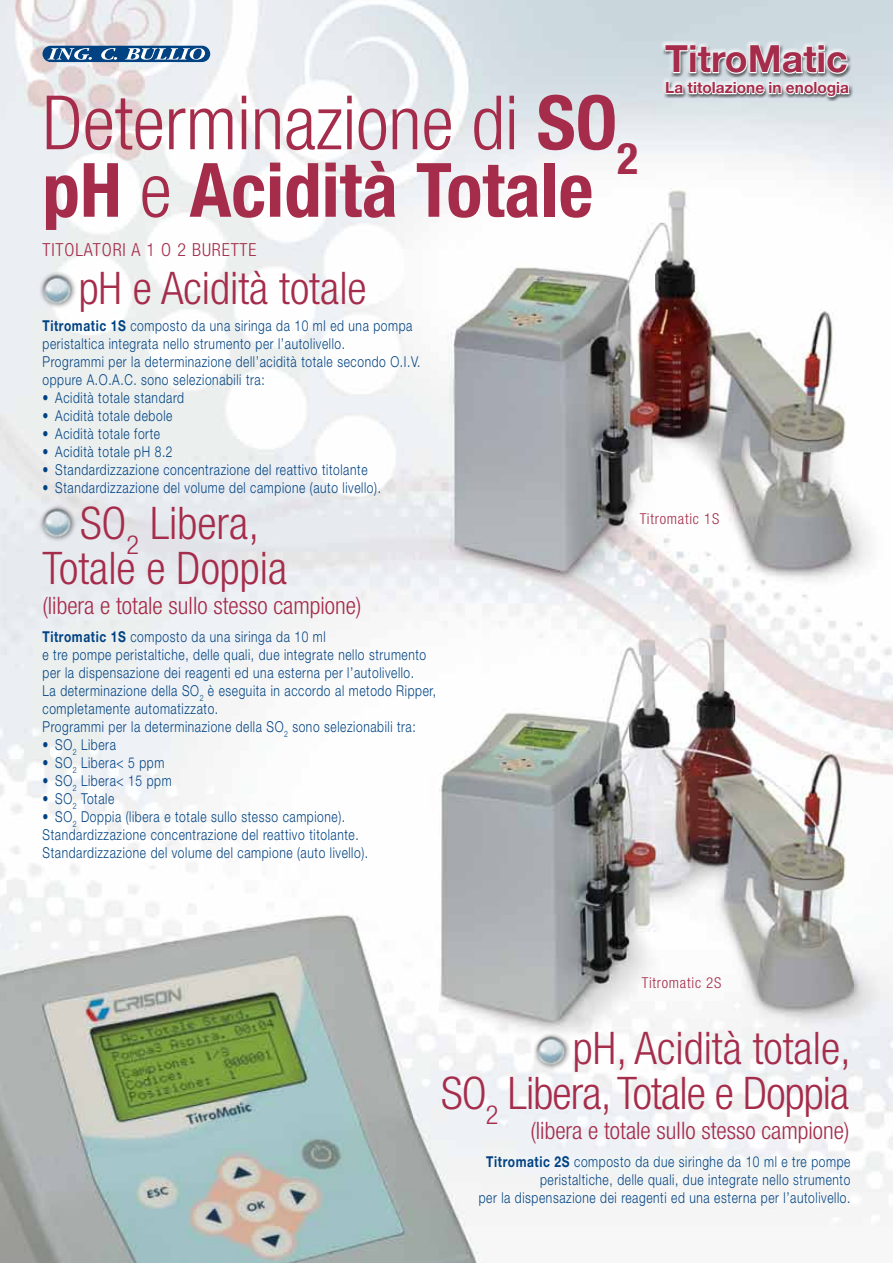
<style>
.page{position:relative;width:893px;height:1263px;background:#fff}
.page>*{position:absolute;margin:0;border:0;box-sizing:border-box;transform-origin:0 0}
.t1{font:300 condensed 75px/67.5px "Helvetica Neue LT Std";color:#a52d4b}
.t2{font:300 condensed 45px/45px "Helvetica Neue LT Std";letter-spacing:-.02em;color:#a52d4b;text-align:right}
.t3{font:300 condensed 45px/45px "Helvetica Neue LT Std";color:#a52d4b;text-align:center}
.t4{font:700 37.5px "Helvetica Neue LT Std";color:#a52d4b}
.t5{font:300 condensed 24px "Helvetica Neue LT Std";color:#a52d4b}
.t6{font:300 condensed 18px "Helvetica Neue LT Std";letter-spacing:.05em;color:#a52d4b}
.t7{font:700 15.45px "Helvetica Neue LT Std";color:#a52d4b}
.t8{font:300 15px/18px "Helvetica Neue LT Std";letter-spacing:.05em;color:#004282;scale:.8 1}
.t9{font:300 condensed 15px "Helvetica Neue LT Std";letter-spacing:.05em;color:#a52d4b}
.s1{font-weight:700}
</style>
<div class="page">
<img style="left:0;top:0;width:893px;height:1263px">
<div style="left:43px;top:46px;width:167px;height:16px;background:#004282;border-radius:8px"></div>
<svg style="left:48px;top:48px;width:44px;height:12px"></svg>
<svg style="left:101px;top:48px;width:16px;height:12px"></svg>
<svg style="left:125px;top:48px;width:80px;height:12px"></svg>
<div style="left:661px;top:41px;width:189px;height:35px;background:#cedae0"></div>
<div style="left:661px;top:42px;width:191px;height:37px;background:#000;opacity:.5"></div>
<svg style="left:664px;top:44px;width:185px;height:31px"></svg>
<div style="left:661px;top:77px;width:191px;height:20px;background:#d3dce3"></div>
<div style="left:662px;top:79px;width:192px;height:23px;background:#000;opacity:.5"></div>
<svg style="left:665px;top:81px;width:186px;height:17px"></svg>
<div style="left:39px;top:271px;width:38px;height:38px;background:#000;opacity:.4"></div>
<img style="left:43px;top:275px;width:29px;height:29px;border-radius:15px">
<div style="left:39px;top:504px;width:38px;height:38px;background:#000;opacity:.4"></div>
<img style="left:43px;top:508px;width:29px;height:29px;border-radius:15px">
<div style="left:532px;top:1032px;width:39px;height:38px;background:#000;opacity:.4"></div>
<img style="left:536px;top:1036px;width:30px;height:29px;border-radius:15px">
<h1 class="t1" style="left:43px;top:88px;width:597px">Determinazione di <span class="s1">SO</span><sub>2 </sub><span class="s1">pH</span> e <span class="s1">Acidità Totale</span></h1>
<p class="t6" style="left:43px;top:239px;width:24px">Titolato</p>
<p class="t6" style="left:113px;top:239px;width:145px">ri a 1 o 2 burette</p>
<h2 class="t3" style="left:79px;top:265px;width:290px">pH e Acidità totale</h2>
<p class="t8" style="left:43px;top:316px;width:474px"><span class="s1">Titromatic 1S</span> composto da una siringa da 10 ml ed una pompa peristaltica integrata nello strumento per l’autolivello.<br>Programmi per la determinazione dell’acidità totale secondo O.I.V. oppure A.O.A.C. sono selezionabili tra:</p>
<p class="t8" style="left:43px;top:388px;width:178px">• Acidità totale standard</p>
<p class="t8" style="left:43px;top:406px;width:164px">• Acidità totale debole</p>
<p class="t8" style="left:43px;top:424px;width:148px">• Acidità totale forte</p>
<p class="t8" style="left:43px;top:442px;width:164px">• Acidità totale pH 8.2</p>
<p class="t8" style="left:43px;top:460px;width:408px">• Standardizzazione concentrazione del reattivo titolante</p>
<p class="t8" style="left:43px;top:478px;width:425px">• Standardizzazione del volume del campione (auto livello).</p>
<h3 class="t4" style="left:665px;top:36px;width:184px">TitroMatic</h3>
<p class="t7" style="left:665px;top:78px;width:185px">La titolazione in enologia</p>
<h2 class="t3" style="left:43px;top:500px;width:246px">SO<sub>2</sub> Libera,<br>Totale e Doppia</h2>
<h3 class="t5" style="left:43px;top:592px;width:320px">(libera e totale sullo stesso campione)</h3>
<p class="t8" style="left:43px;top:627px;width:494px"><span class="s1">Titromatic 1S</span> composto da una siringa da 10 ml<br>e tre pompe peristaltiche, delle quali, due integrate nello strumento per la dispensazione dei reagenti ed una esterna per l’autolivello.<br>La determinazione della SO<sub>2</sub> è eseguita in accordo al metodo Ripper, completamente automatizzato.<br>Programmi per la determinazione della SO<sub>2</sub> sono selezionabili tra:</p>
<p class="t8" style="left:43px;top:735px;width:93px">• SO<sub>2</sub> Libera</p>
<p class="t8" style="left:43px;top:753px;width:154px">• SO<sub>2</sub> Libera&lt; 5 ppm</p>
<p class="t8" style="left:43px;top:771px;width:163px">• SO<sub>2</sub> Libera&lt; 15 ppm</p>
<p class="t8" style="left:43px;top:789px;width:91px">• SO<sub>2</sub> Totale</p>
<p class="t8" style="left:43px;top:807px;width:409px">• SO<sub>2</sub> Doppia (libera e totale sullo stesso campione).<br>Standardizzazione concentrazione del reattivo titolante.<br>Standardizzazione del volume del campione (auto livello).</p>
<p class="t9" style="left:640px;top:510px;width:81px">Titromatic 1S</p>
<p class="t9" style="left:642px;top:974px;width:81px">Titromatic 2S</p>
<h2 class="t2" style="left:441px;top:1025px;width:411px">pH, Acidità totale,<br>SO<sub>2</sub> Libera, Totale e Doppia</h2>
<h3 class="t5" style="left:530px;top:1116px;width:320px">(libera e totale sullo stesso campione)</h3>
<p class="t8" style="left:479px;top:1152px;width:466px;text-align:right"><span class="s1">Titromatic 2S</span> composto da due siringhe da 10 ml e tre pompe peristaltiche, delle quali, due integrate nello strumento<br>per la dispensazione dei reagenti ed una esterna per l’autolivello.</p>
</div>
